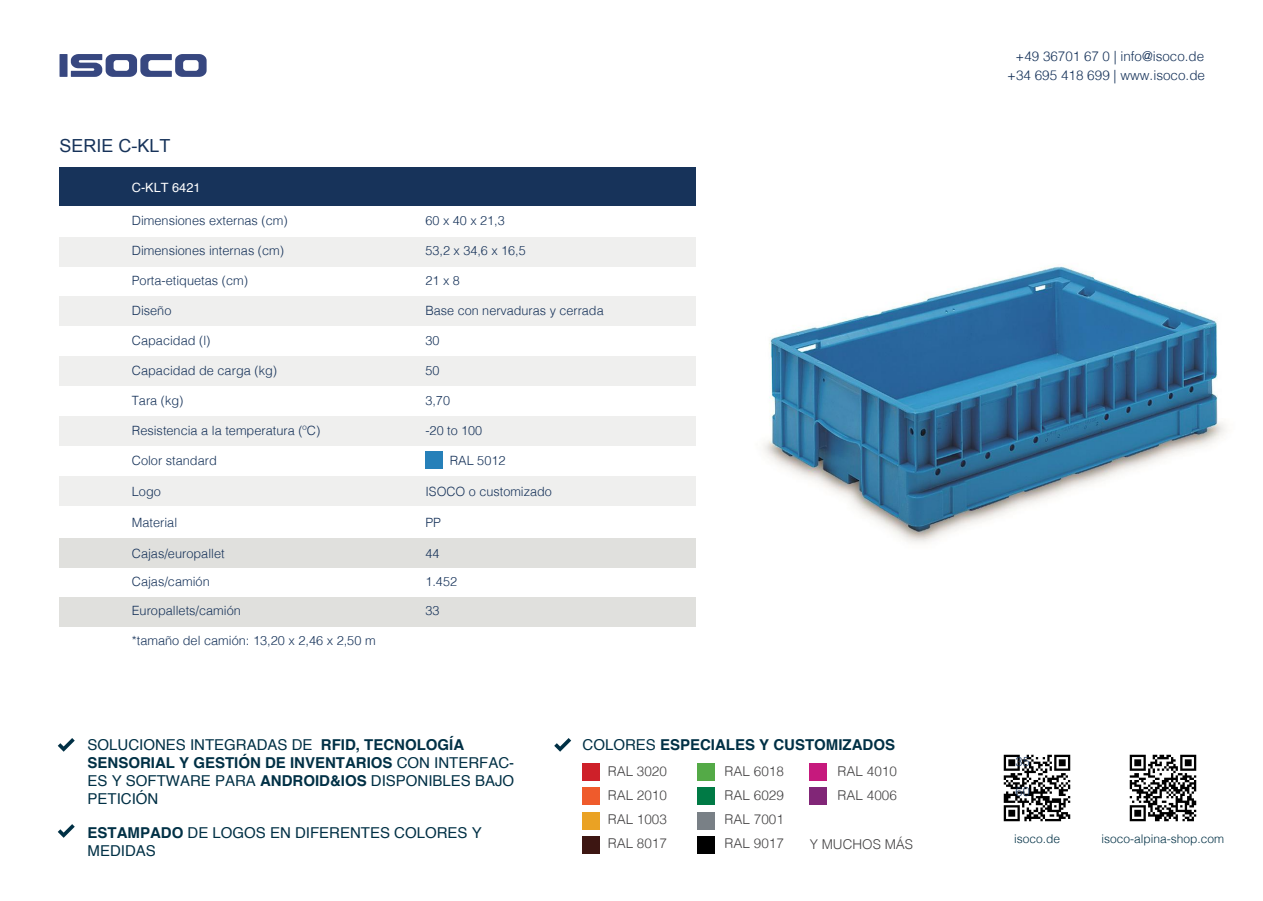
<style>
.page{position:relative;width:1263px;height:901px;background:#fff}
.page>*{position:absolute;margin:0;border:0;box-sizing:border-box;transform-origin:0 0}
.t1{font:18px "Arial";color:#17335a}
.t2{font:15px/18px "Helvetica";color:#003045;text-align:justify}
.t3{font:700 15px "Helvetica";color:#003045}
.t4{font:300 13.5px/24px "Helvetica";color:#434243;text-align:justify}
.t5{font:300 13.5px/19.4px "Helvetica";color:#17335a;text-align:center}
.t6{font:300 12.75px "Helvetica";color:#17335a}
.t7{font:12.75px "Helvetica";color:#fff}
.t8{font:300 12px "Helvetica";color:#003045}
.s1{font-weight:700}
.s2{font-weight:400}
</style>
<div class="page">
<div style="left:60px;top:167px;width:636px;height:39px;background:#17335a"></div>
<div style="left:60px;top:296px;width:636px;height:30px;background:#efefee"></div>
<div style="left:60px;top:237px;width:636px;height:29px;background:#efefee"></div>
<div style="left:60px;top:356px;width:636px;height:30px;background:#efefee"></div>
<div style="left:60px;top:416px;width:636px;height:29px;background:#efefee"></div>
<div style="left:60px;top:476px;width:636px;height:29px;background:#efefee"></div>
<img style="left:1129px;top:754px;width:68px;height:68px">
<div style="left:60px;top:54px;width:8px;height:23px;background:#374780"></div>
<svg style="left:71px;top:54px;width:136px;height:23px"></svg>
<img style="left:1003px;top:754px;width:68px;height:68px">
<div style="left:60px;top:538px;width:636px;height:30px;background:#e0e0dd"></div>
<div style="left:60px;top:596px;width:636px;height:30px;background:#e0e0dd"></div>
<svg style="left:554px;top:738px;width:17px;height:13px"></svg>
<svg style="left:58px;top:824px;width:17px;height:13px"></svg>
<svg style="left:58px;top:738px;width:17px;height:13px"></svg>
<div style="left:582px;top:763px;width:17px;height:17px;background:#ce2029"></div>
<div style="left:582px;top:787px;width:17px;height:17px;background:#ef5b2c"></div>
<div style="left:582px;top:812px;width:17px;height:17px;background:#eaa224"></div>
<div style="left:698px;top:763px;width:17px;height:17px;background:#54aa47"></div>
<div style="left:698px;top:787px;width:17px;height:17px;background:#007a45"></div>
<div style="left:698px;top:812px;width:17px;height:17px;background:#798086"></div>
<div style="left:809px;top:763px;width:17px;height:17px;background:#c6197d"></div>
<div style="left:809px;top:787px;width:17px;height:17px;background:#812677"></div>
<div style="left:698px;top:836px;width:17px;height:17px;background:#000"></div>
<div style="left:582px;top:836px;width:17px;height:17px;background:#3d1612"></div>
<div style="left:425px;top:451px;width:17px;height:17px;background:#2680b9"></div>
<img style="left:763px;top:265px;width:463px;height:278px">
<h1 class="t1" style="left:60px;top:134px;width:113px">SERIE C-KLT</h1>
<p class="t7" style="left:132px;top:178px;width:70px">C-KLT 6421</p>
<p class="t6" style="left:132px;top:210px;width:157px">Dimensiones externas (cm)</p>
<p class="t6" style="left:132px;top:240px;width:154px">Dimensiones internas (cm)</p>
<p class="t6" style="left:132px;top:270px;width:118px">Porta-etiquetas (cm)</p>
<p class="t6" style="left:132px;top:300px;width:41px">Diseño</p>
<p class="t6" style="left:132px;top:330px;width:80px">Capacidad (l)</p>
<p class="t6" style="left:132px;top:360px;width:147px">Capacidad de carga (kg)</p>
<p class="t6" style="left:132px;top:390px;width:53px">Tara (kg)</p>
<p class="t6" style="left:132px;top:420px;width:190px">Resistencia a la temperatura (ºC)</p>
<p class="t6" style="left:132px;top:450px;width:87px">Color standard</p>
<p class="t6" style="left:132px;top:480px;width:31px">Logo</p>
<p class="t6" style="left:132px;top:512px;width:47px">Material</p>
<p class="t6" style="left:132px;top:542px;width:94px">Cajas/europallet</p>
<p class="t6" style="left:132px;top:571px;width:79px">Cajas/camión</p>
<p class="t6" style="left:132px;top:599px;width:111px">Europallets/camión</p>
<p class="t6" style="left:132px;top:629px;width:245px">*tamaño del camión: 13,20 x 2,46 x 2,50 m</p>
<p class="t6" style="left:425px;top:210px;width:81px">60 x 40 x 21,3</p>
<p class="t6" style="left:425px;top:240px;width:102px">53,2 x 34,6 x 16,5</p>
<p class="t6" style="left:425px;top:270px;width:36px">21 x 8</p>
<p class="t6" style="left:425px;top:300px;width:180px">Base con nervaduras y cerrada</p>
<p class="t6" style="left:425px;top:330px;width:16px">30</p>
<p class="t6" style="left:425px;top:360px;width:16px">50</p>
<p class="t6" style="left:425px;top:390px;width:26px">3,70</p>
<p class="t6" style="left:425px;top:420px;width:58px">-20 to 100</p>
<p class="t6" style="left:450px;top:450px;width:57px">RAL 5012</p>
<p class="t6" style="left:425px;top:480px;width:128px">ISOCO o customizado</p>
<p class="t6" style="left:425px;top:512px;width:17px">PP</p>
<p class="t6" style="left:425px;top:542px;width:16px">44</p>
<p class="t6" style="left:425px;top:571px;width:33px">1.452</p>
<p class="t6" style="left:425px;top:599px;width:16px">33</p>
<p class="t2" style="left:88px;top:736px;width:378px">SOLUCIONES INTEGRADAS DE <span class="s1">RFID, TECNOLOGÍA</span></p>
<p class="t3" style="left:582px;top:732px;width:314px"><span class="s2">COLORES</span> ESPECIALES Y CUSTOMIZADOS</p>
<p class="t2" style="left:88px;top:754px;width:428px"><span class="s1">SENSORIAL Y GESTIÓN DE INVENTARIOS</span> CON INTERFAC-ES Y SOFTWARE PARA <span class="s1">ANDROID&amp;IOS</span> DISPONIBLES BAJO PETICIÓN</p>
<p class="t2" style="left:88px;top:824px;width:396px"><span class="s1">ESTAMPADO</span> DE LOGOS EN DIFERENTES COLORES Y<br>MEDIDAS</p>
<p class="t4" style="left:608px;top:758px;width:61px">RAL 3020<br>RAL 2010<br>RAL 1003<br>RAL 8017</p>
<p class="t4" style="left:725px;top:758px;width:61px">RAL 6018<br>RAL 6029<br>RAL 7001<br>RAL 9017</p>
<p class="t4" style="left:838px;top:758px;width:61px">RAL 4010<br>RAL 4006</p>
<p class="t4" style="left:810px;top:830px;width:105px">Y MUCHOS MÁS</p>
<p class="t5" style="left:1007px;top:46px;width:200px">+49 36701 67 0 | info@isoco.de +34 695 418 699 | www.isoco.de</p>
<p class="t6" style="left:1015px;top:750px;width:16px">35</p>
<p class="t6" style="left:1015px;top:780px;width:16px">60</p>
<p class="t8" style="left:1014px;top:828px;width:48px">isoco.de</p>
<p class="t8" style="left:1101px;top:828px;width:124px">isoco-alpina-shop.com</p>
</div>
